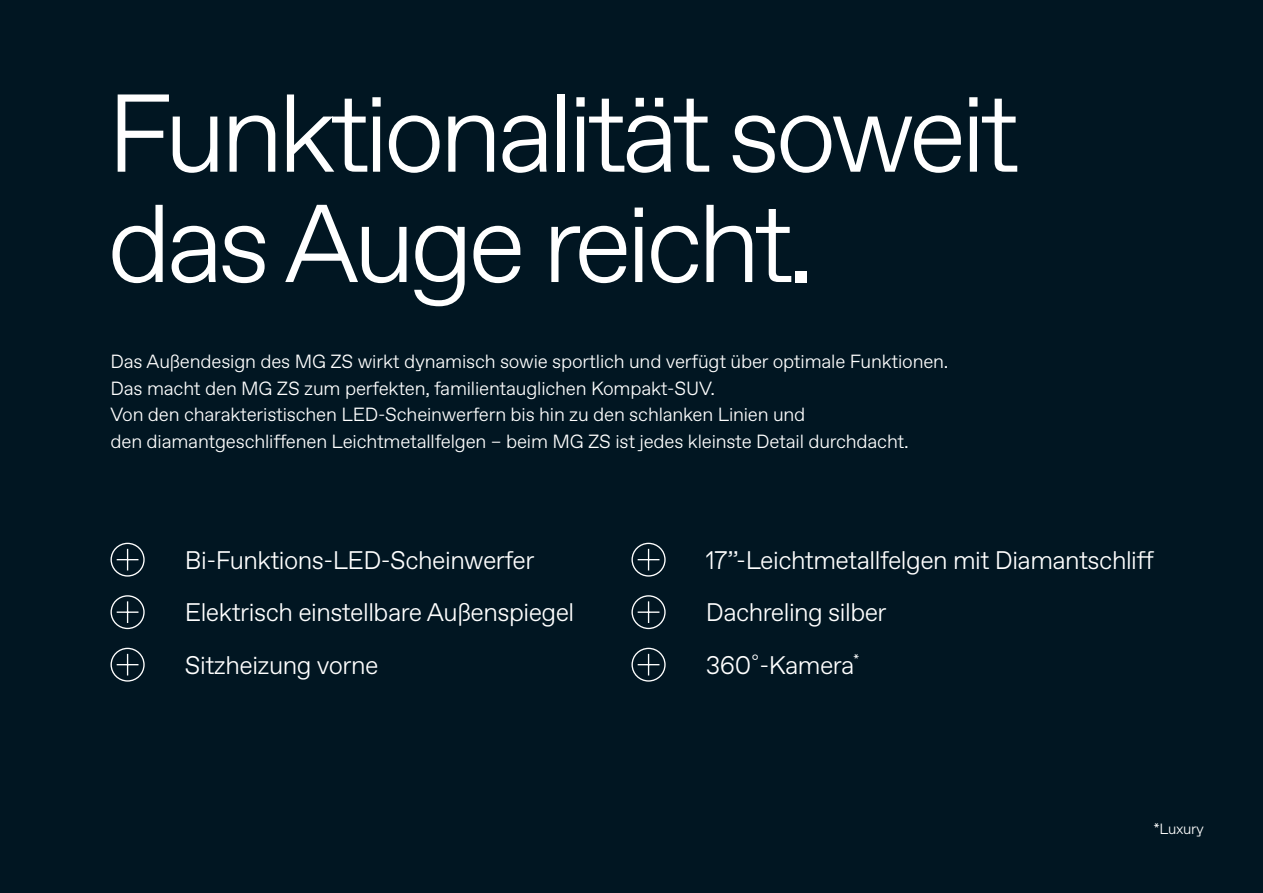
<style>
.page{position:relative;width:1263px;height:893px;background:#011622}
.page>*{position:absolute;margin:0;border:0;box-sizing:border-box;transform-origin:0 0}
.t1{font:300 110.25px/110.2px "Favorit Std";letter-spacing:-.05em;color:#fff}
.t2{font:300 25.5px "Favorit Std";letter-spacing:-.02em;color:#fff}
.t3{font:300 19.05px/26.5px "Favorit Std";letter-spacing:-.01em;color:#fff}
.t4{font:300 14.85px "Favorit Std";letter-spacing:-.025em;color:#fff}
</style>
<div class="page">
<svg style="left:110px;top:542px;width:35px;height:35px"></svg>
<svg style="left:631px;top:542px;width:35px;height:35px"></svg>
<svg style="left:110px;top:595px;width:35px;height:35px"></svg>
<svg style="left:631px;top:595px;width:35px;height:35px"></svg>
<svg style="left:110px;top:647px;width:35px;height:35px"></svg>
<svg style="left:631px;top:647px;width:35px;height:35px"></svg>
<h1 class="t1" style="left:107px;top:74px;width:914px">Funktionalität soweit das Auge reicht.</h1>
<p class="t3" style="left:110px;top:348px;width:839px">Das Außendesign des MG ZS wirkt dynamisch sowie sportlich und verfügt über optimale Funktionen.<br>Das macht den MG ZS zum perfekten, familientauglichen Kompakt-SUV.<br>Von den charakteristischen LED-Scheinwerfern bis hin zu den schlanken Linien und<br>den diamantgeschliffenen Leichtmetallfelgen – beim MG ZS ist jedes kleinste Detail durchdacht.</p>
<h2 class="t2" style="left:185px;top:543px;width:351px">Bi-Funktions-LED-Scheinwerfer</h2>
<h2 class="t2" style="left:706px;top:543px;width:450px">17”-Leichtmetallfelgen mit Diamantschliff</h2>
<h2 class="t2" style="left:185px;top:595px;width:391px">Elektrisch einstellbare Außenspiegel</h2>
<h2 class="t2" style="left:706px;top:595px;width:182px">Dachreling silber</h2>
<h2 class="t2" style="left:185px;top:648px;width:195px">Sitzheizung vorne</h2>
<h2 class="t2" style="left:706px;top:648px;width:155px">360<sup>°</sup>-Kamera<sup>*</sup></h2>
<p class="t4" style="left:1153px;top:818px;width:52px">*Luxury</p>
</div>
